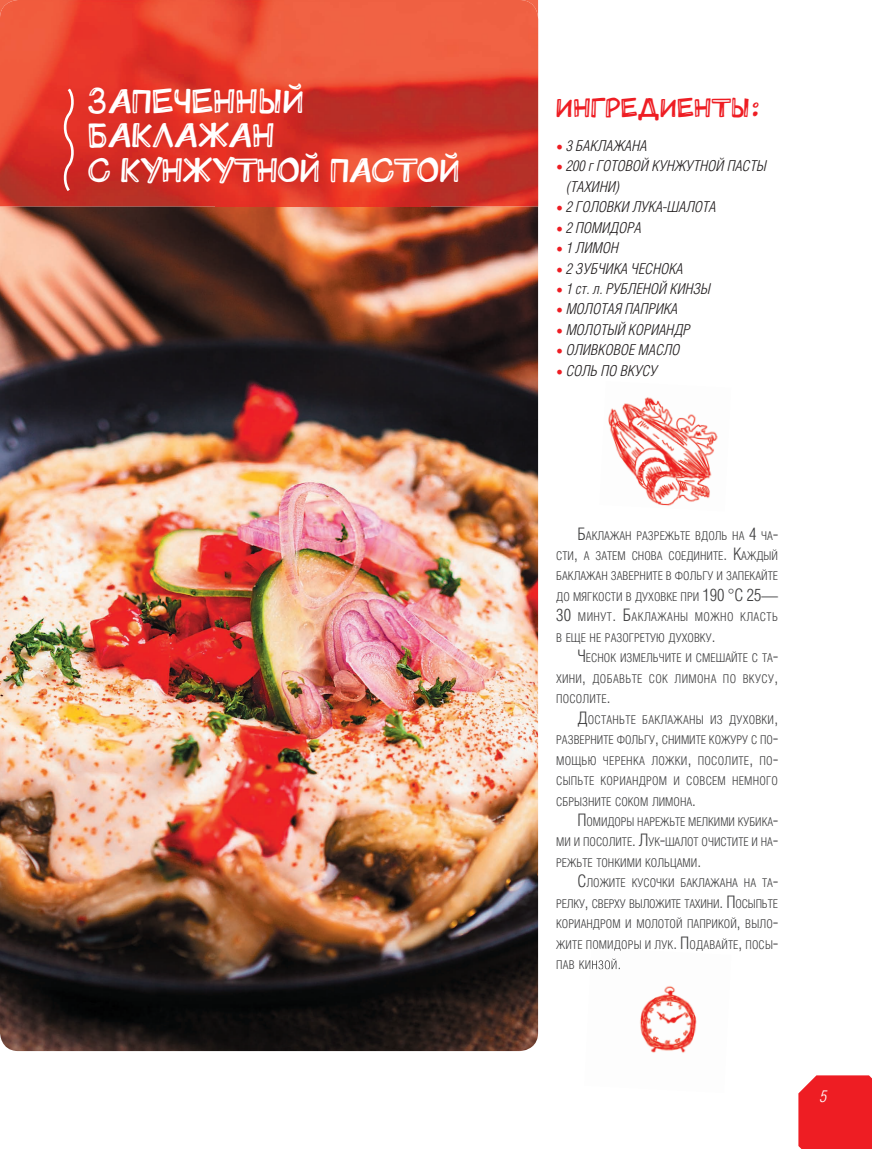
<style>
.page{position:relative;width:872px;height:1149px;background:#fff}
.page>*{position:absolute;margin:0;border:0;box-sizing:border-box;transform-origin:0 0}
.t1{font:34.5px/34.5px "Buratino";letter-spacing:.01em;color:#fff}
.t2{font:27px "Buratino";letter-spacing:.01em;color:#ee1d23}
.t3{font:italic 300 16.5px "Helios Cond";color:#fff}
.t4{font:italic 300 15px/20.4px "Helios Cond";color:#231f20}
.t5{font:300 12.15px/20.4px "Helios Cond";letter-spacing:.01em;color:#3e3e3f;text-align:justify}
.s1{font-family:"Minion Pro";font-weight:400;font-style:normal;font-size:18px;color:#ee1d23}
.s2{font-size:17.25px}
</style>
<div class="page">
<div style="left:798px;top:1075px;width:74px;height:73px;background:#ee1d23"></div>
<img style="left:0;top:206px;width:538px;height:844px">
<img style="left:0;top:0;width:538px;height:206px">
<svg style="left:60px;top:86px;width:17px;height:108px;background:#e04d46"></svg>
<img style="left:608px;top:397px;width:110px;height:109px">
<img style="left:592px;top:950px;width:105px;height:103px">
<img style="left:591px;top:948px;width:30px;height:2px">
<img style="left:590px;top:958px;width:30px;height:11px">
<h1 class="t1" style="left:88px;top:82px;width:373px">ЗАПЕЧЕННЫЙ<br>БАКЛАЖАН<br>С КУНЖУТНОЙ ПАСТОЙ</h1>
<h2 class="t2" style="left:556px;top:87px;width:205px">ИНГРЕДИЕНТЫ:</h2>
<p class="t4" style="left:556px;top:135px;width:93px"><span class="s1">•</span> 3 БАКЛАЖАНА</p>
<p class="t4" style="left:567px;top:155px;width:201px;text-indent:-11px"><span class="s1">•</span> 200 г ГОТОВОЙ КУНЖУТНОЙ ПАСТЫ (ТАХИНИ)</p>
<p class="t4" style="left:556px;top:196px;width:162px"><span class="s1">•</span> 2 ГОЛОВКИ ЛУКА-ШАЛОТА</p>
<p class="t4" style="left:556px;top:217px;width:87px"><span class="s1">•</span> 2 ПОМИДОРА</p>
<p class="t4" style="left:556px;top:237px;width:64px"><span class="s1">•</span> 1 ЛИМОН</p>
<p class="t4" style="left:556px;top:258px;width:129px"><span class="s1">•</span> 2 ЗУБЧИКА ЧЕСНОКА</p>
<p class="t4" style="left:556px;top:278px;width:156px"><span class="s1">•</span> 1 ст. л. РУБЛЕНОЙ КИНЗЫ</p>
<p class="t4" style="left:556px;top:299px;width:123px"><span class="s1">•</span> МОЛОТАЯ ПАПРИКА</p>
<p class="t4" style="left:556px;top:319px;width:136px"><span class="s1">•</span> МОЛОТЫЙ КОРИАНДР</p>
<p class="t4" style="left:556px;top:339px;width:126px"><span class="s1">•</span> ОЛИВКОВОЕ МАСЛО</p>
<p class="t4" style="left:556px;top:360px;width:103px"><span class="s1">•</span> СОЛЬ ПО ВКУСУ</p>
<p class="t5" style="left:556px;top:525px;width:223px;text-indent:21px"><span class="s2">Б</span>АКЛАЖАН РАЗРЕЖЬТЕ ВДОЛЬ НА <span class="s2">4</span> ЧА<span class="s2">-</span>СТИ<span class="s2">,</span> А ЗАТЕМ СНОВА СОЕДИНИТЕ<span class="s2">. К</span>АЖДЫЙ БАКЛАЖАН ЗАВЕРНИТЕ В ФОЛЬГУ И ЗАПЕКАЙТЕ ДО МЯГКОСТИ В ДУХОВКЕ ПРИ <span class="s2">190 °C 25— 30</span> МИНУТ<span class="s2">. Б</span>АКЛАЖАНЫ МОЖНО КЛАСТЬ В ЕЩЕ НЕ РАЗОГРЕТУЮ ДУХОВКУ<span class="s2">.</span></p>
<p class="t5" style="left:556px;top:647px;width:223px;text-indent:21px"><span class="s2">Ч</span>ЕСНОК ИЗМЕЛЬЧИТЕ И СМЕШАЙТЕ С ТА<span class="s2">-</span>ХИНИ<span class="s2">,</span> ДОБАВЬТЕ СОК ЛИМОНА ПО ВКУСУ<span class="s2">, </span>ПОСОЛИТЕ<span class="s2">.</span></p>
<p class="t5" style="left:556px;top:709px;width:223px;text-indent:21px"><span class="s2">Д</span>ОСТАНЬТЕ БАКЛАЖАНЫ ИЗ ДУХОВКИ<span class="s2">, </span>РАЗВЕРНИТЕ ФОЛЬГУ<span class="s2">,</span> СНИМИТЕ КОЖУРУ С ПО<span class="s2">-</span>МОЩЬЮ ЧЕРЕНКА ЛОЖКИ<span class="s2">,</span> ПОСОЛИТЕ<span class="s2">,</span> ПО<span class="s2">-</span>СЫПЬТЕ КОРИАНДРОМ И СОВСЕМ НЕМНОГО СБРЫЗНИТЕ СОКОМ ЛИМОНА<span class="s2">.</span></p>
<p class="t5" style="left:556px;top:811px;width:223px;text-indent:21px"><span class="s2">П</span>ОМИДОРЫ НАРЕЖЬТЕ МЕЛКИМИ КУБИКА<span class="s2">-</span>МИ И ПОСОЛИТЕ<span class="s2">. Л</span>УК<span class="s2">-</span>ШАЛОТ ОЧИСТИТЕ И НА<span class="s2">-</span>РЕЖЬТЕ ТОНКИМИ КОЛЬЦАМИ<span class="s2">.</span></p>
<p class="t5" style="left:556px;top:872px;width:223px;text-indent:21px"><span class="s2">С</span>ЛОЖИТЕ КУСОЧКИ БАКЛАЖАНА НА ТА<span class="s2">-</span>РЕЛКУ<span class="s2">,</span> СВЕРХУ ВЫЛОЖИТЕ ТАХИНИ<span class="s2">. П</span>ОСЫПЬТЕ КОРИАНДРОМ И МОЛОТОЙ ПАПРИКОЙ<span class="s2">,</span> ВЫЛО<span class="s2">-</span>ЖИТЕ ПОМИДОРЫ И ЛУК<span class="s2">. П</span>ОДАВАЙТЕ<span class="s2">,</span> ПОСЫ<span class="s2">-</span>ПАВ КИНЗОЙ<span class="s2">.</span></p>
<h3 class="t3" style="left:820px;top:1086px;width:9px">5</h3>
</div>
